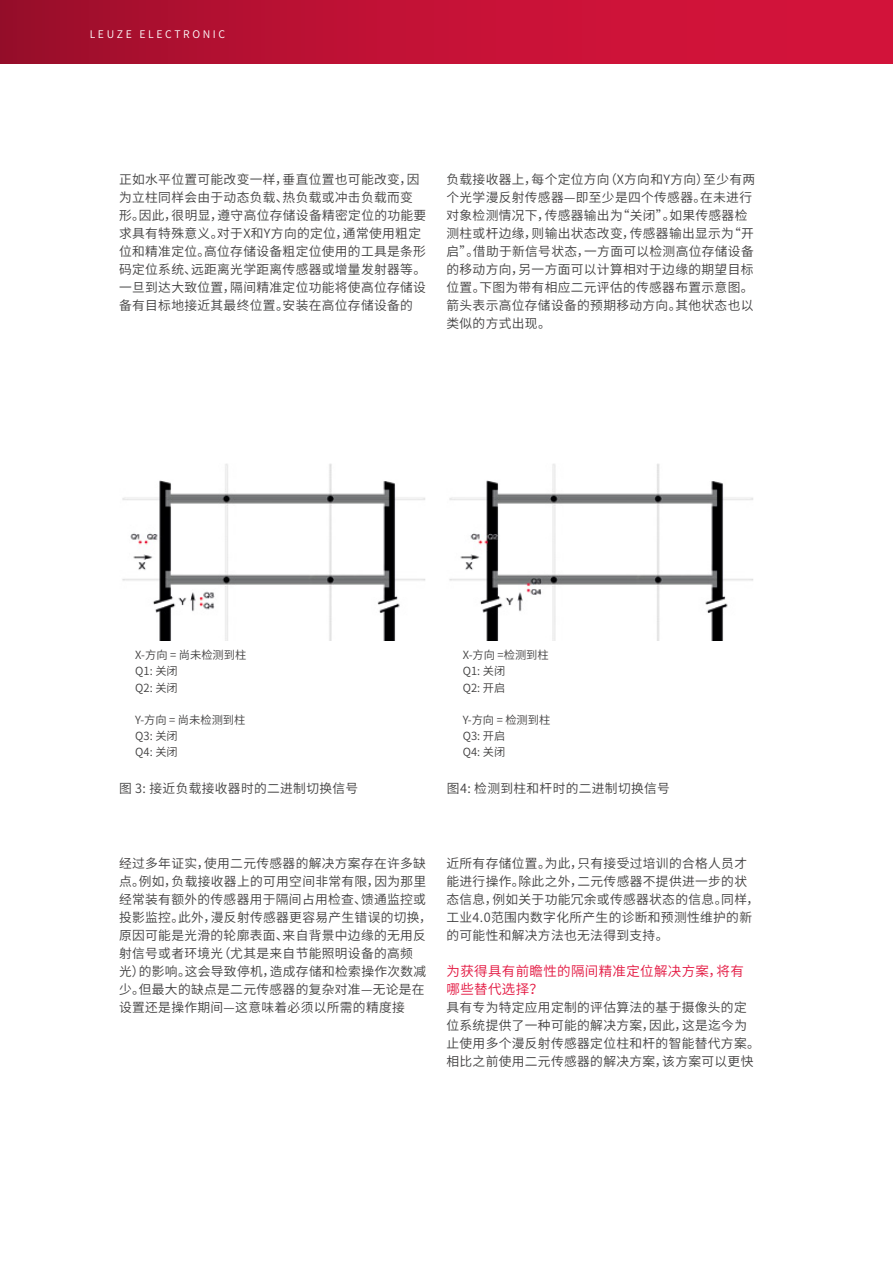
<style>
.page{position:relative;width:893px;height:1263px;background:#fff}
.page>*{position:absolute;margin:0;border:0;box-sizing:border-box;transform-origin:0 0}
.t1{font:13.5px/18px "Source Han Sans CN";letter-spacing:.025em;color:#e3153f}
.t2{font:12.75px/18px "Source Han Sans CN";letter-spacing:.025em;color:#403f3f}
.t3{font:11.25px/16.2px "Source Han Sans CN";color:#403f3f}
.t4{font:10.5px "Source Han Sans CN";letter-spacing:.25em;color:#fff}
</style>
<div class="page">
<div style="left:0;top:0;width:893px;height:64px;background:linear-gradient(to right,#a10f2d,#dd143d)"></div>
<img style="left:122px;top:463px;width:303px;height:177px">
<img style="left:449px;top:464px;width:304px;height:176px">
<p class="t4" style="left:90px;top:28px;width:137px">LEUZE ELECTRONIC</p>
<p class="t2" style="left:119px;top:170px;width:309px">正如水平位置可能改变一样，垂直位置也可能改变，因为立柱同样会由于动态负载、热负载或冲击负载而变形。因此，很明显，遵守高位存储设备精密定位的功能要求具有特殊意义。对于X和Y方向的定位，通常使用粗定位和精准定位。高位存储设备粗定位使用的工具是条形码定位系统、远距离光学距离传感器或增量发射器等。一旦到达大致位置，隔间精准定位功能将使高位存储设备有目标地接近其最终位置。安装在高位存储设备的</p>
<p class="t2" style="left:446px;top:170px;width:310px">负载接收器上，每个定位方向（X方向和Y方向）至少有两个光学漫反射传感器—即至少是四个传感器。在未进行对象检测情况下，传感器输出为“关闭”。如果传感器检测柱或杆边缘，则输出状态改变，传感器输出显示为“开启”。借助于新信号状态，一方面可以检测高位存储设备的移动方向，另一方面可以计算相对于边缘的期望目标位置。下图为带有相应二元评估的传感器布置示意图。箭头表示高位存储设备的预期移动方向。其他状态也以类似的方式出现。</p>
<p class="t3" style="left:135px;top:647px;width:113px">X-方向 = 尚未检测到柱<br>Q1: 关闭<br>Q2: 关闭</p>
<p class="t3" style="left:135px;top:712px;width:112px">Y-方向 = 尚未检测到柱<br>Q3: 关闭<br>Q4: 关闭</p>
<p class="t3" style="left:463px;top:647px;width:88px">X-方向 =检测到柱<br>Q1: 关闭<br>Q2: 开启</p>
<p class="t3" style="left:463px;top:712px;width:89px">Y-方向 = 检测到柱<br>Q3: 开启<br>Q4: 关闭</p>
<p class="t2" style="left:119px;top:779px;width:241px">图 3: 接近负载接收器时的二进制切换信号</p>
<p class="t2" style="left:447px;top:779px;width:225px">图4: 检测到柱和杆时的二进制切换信号</p>
<p class="t2" style="left:119px;top:854px;width:314px">经过多年证实，使用二元传感器的解决方案存在许多缺点。例如，负载接收器上的可用空间非常有限，因为那里经常装有额外的传感器用于隔间占用检查、馈通监控或投影监控。此外，漫反射传感器更容易产生错误的切换，原因可能是光滑的轮廓表面、来自背景中边缘的无用反射信号或者环境光（尤其是来自节能照明设备的高频<br>光）的影响。这会导致停机，造成存储和检索操作次数减少。但最大的缺点是二元传感器的复杂对准—无论是在设置还是操作期间—这意味着必须以所需的精度接</p>
<p class="t2" style="left:446px;top:854px;width:314px">近所有存储位置。为此，只有接受过培训的合格人员才能进行操作。除此之外，二元传感器不提供进一步的状态信息，例如关于功能冗余或传感器状态的信息。同样，工业4.0范围内数字化所产生的诊断和预测性维护的新的可能性和解决方法也无法得到支持。</p>
<p class="t1" style="left:446px;top:962px;width:299px">为获得具有前瞻性的隔间精准定位解决方案，将有哪些替代选择？</p>
<p class="t2" style="left:446px;top:998px;width:315px">具有专为特定应用定制的评估算法的基于摄像头的定位系统提供了一种可能的解决方案，因此，这是迄今为止使用多个漫反射传感器定位柱和杆的智能替代方案。相比之前使用二元传感器的解决方案，该方案可以更快</p>
</div>
